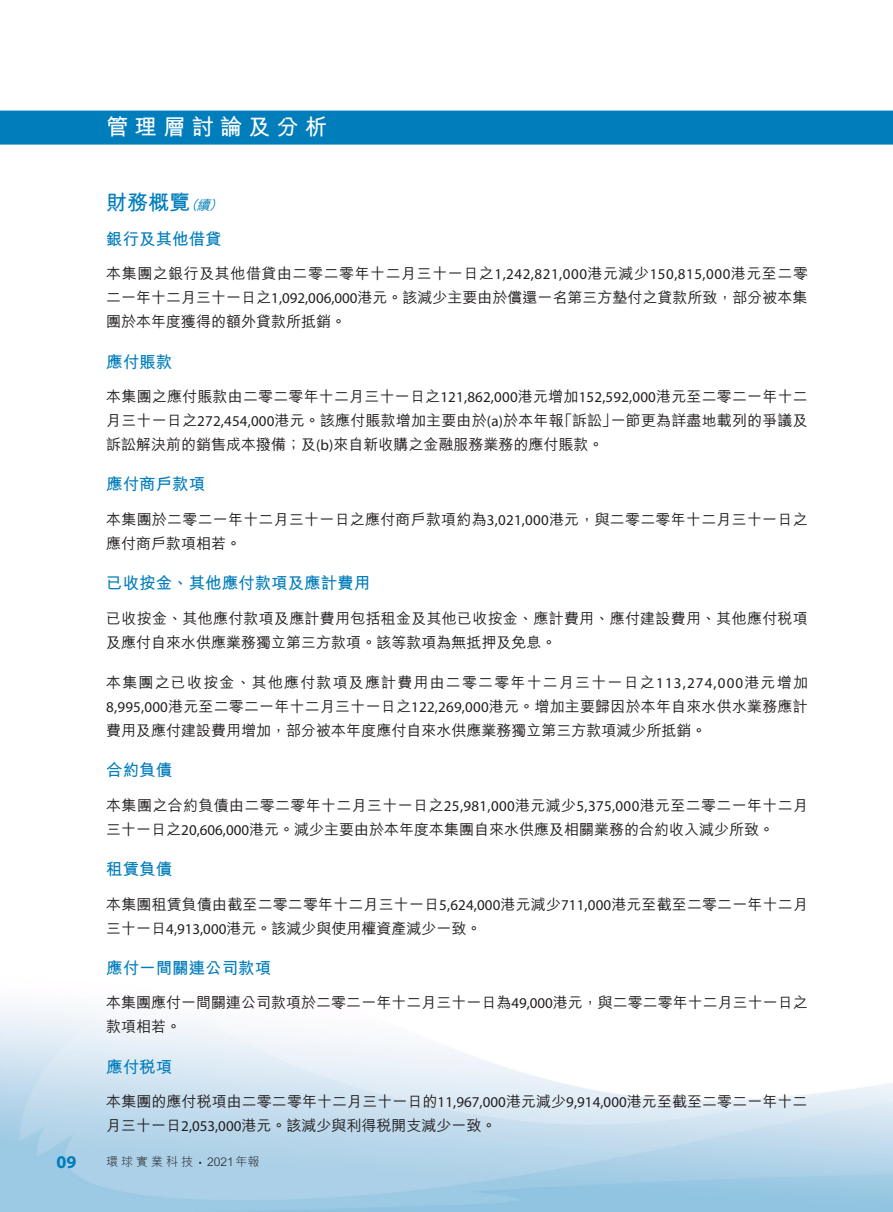
<style>
.page{position:relative;width:893px;height:1212px;background:#fff}
.page>*{position:absolute;margin:0;border:0;box-sizing:border-box;transform-origin:0 0}
.t1{font:700 22.5px "M Hei HK";letter-spacing:.26em;color:#fff}
.t2{font:700 21px "M Hei HK";color:#007dbb}
.t3{font:700 18px "Myriad Pro";color:#007dbb}
.t4{font:700 16.5px "M Hei HK";color:#007dbb}
.t5{font:500 15px/24px "M Hei HK";color:#231f20}
.t6{font:300 12px "M Hei HK";letter-spacing:.19em;color:#231f20}
.s1{font-weight:500;font-style:italic;font-size:13.5px}
.s2{font-family:"Myriad Pro";font-weight:400}
.s3{font-family:"Myriad Pro"}
</style>
<div class="page">
<div style="left:0;top:111px;width:893px;height:34px;background:#007dbb"></div>
<p class="t3" style="left:56px;top:1150px;width:22px">09</p>
<h1 class="t1" style="left:106px;top:110px;width:222px">管理層討論及分析</h1>
<h2 class="t2" style="left:106px;top:187px;width:122px">財務概覽<span class="s1">（續）</span></h2>
<p class="t4" style="left:106px;top:227px;width:117px">銀行及其他借貸</p>
<p class="t5" style="left:106px;top:261px;width:703px;text-align:justify">本集團之銀行及其他借貸由二零二零年十二月三十一日之<span class="s2">1,242,821,000</span>港元減少<span class="s2">150,815,000</span>港元至二零二一年十二月三十一日之<span class="s2">1,092,006,000</span>港元。該減少主要由於償還一名第三方墊付之貸款所致，部分被本集團於本年度獲得的額外貸款所抵銷。</p>
<p class="t4" style="left:106px;top:349px;width:67px">應付賬款</p>
<p class="t5" style="left:106px;top:384px;width:703px;text-align:justify">本集團之應付賬款由二零二零年十二月三十一日之<span class="s2">121,862,000</span>港元增加<span class="s2">152,592,000</span>港元至二零二一年十二月三十一日之<span class="s2">272,454,000</span>港元。該應付賬款增加主要由於<span class="s2">(a)</span>於本年報「訴訟」一節更為詳盡地載列的爭議及訴訟解決前的銷售成本撥備；及<span class="s2">(b)</span>來自新收購之金融服務業務的應付賬款。</p>
<p class="t4" style="left:106px;top:472px;width:100px">應付商戶款項</p>
<p class="t5" style="left:106px;top:506px;width:703px">本集團於二零二一年十二月三十一日之應付商戶款項約為<span class="s2">3,021,000</span>港元，與二零二零年十二月三十一日之應付商戶款項相若。</p>
<p class="t4" style="left:106px;top:571px;width:265px">已收按金、其他應付款項及應計費用</p>
<p class="t5" style="left:106px;top:605px;width:703px">已收按金、其他應付款項及應計費用包括租金及其他已收按金、應計費用、應付建設費用、其他應付稅項及應付自來水供應業務獨立第三方款項。該等款項為無抵押及免息。</p>
<p class="t5" style="left:106px;top:669px;width:703px;text-align:justify">本集團之已收按金、其他應付款項及應計費用由二零二零年十二月三十一日之<span class="s2">113,274,000</span>港元增加<span class="s2">8,995,000</span>港元至二零二一年十二月三十一日之<span class="s2">122,269,000</span>港元。增加主要歸因於本年自來水供水業務應計費用及應付建設費用增加，部分被本年度應付自來水供應業務獨立第三方款項減少所抵銷。</p>
<p class="t4" style="left:106px;top:758px;width:67px">合約負債</p>
<p class="t5" style="left:106px;top:792px;width:703px">本集團之合約負債由二零二零年十二月三十一日之<span class="s2">25,981,000</span>港元減少<span class="s2">5,375,000</span>港元至二零二一年十二月三十一日之<span class="s2">20,606,000</span>港元。減少主要由於本年度本集團自來水供應及相關業務的合約收入減少所致。</p>
<p class="t4" style="left:106px;top:857px;width:67px">租賃負債</p>
<p class="t5" style="left:106px;top:891px;width:703px">本集團租賃負債由截至二零二零年十二月三十一日<span class="s2">5,624,000</span>港元減少<span class="s2">711,000</span>港元至截至二零二一年十二月三十一日<span class="s2">4,913,000</span>港元。該減少與使用權資產減少一致。</p>
<p class="t4" style="left:106px;top:956px;width:166px">應付一間關連公司款項</p>
<p class="t5" style="left:106px;top:990px;width:703px">本集團應付一間關連公司款項於二零二一年十二月三十一日為<span class="s2">49,000</span>港元，與二零二零年十二月三十一日之款項相若。</p>
<p class="t4" style="left:106px;top:1054px;width:67px">應付稅項</p>
<p class="t5" style="left:106px;top:1088px;width:703px">本集團的應付稅項由二零二零年十二月三十一日的<span class="s2">11,967,000</span>港元減少<span class="s2">9,914,000</span>港元至截至二零二一年十二月三十一日<span class="s2">2,053,000</span>港元。該減少與利得稅開支減少一致。</p>
<p class="t6" style="left:106px;top:1153px;width:155px">環球實業科技 <span class="s3">•</span> 2021年報</p>
</div>
